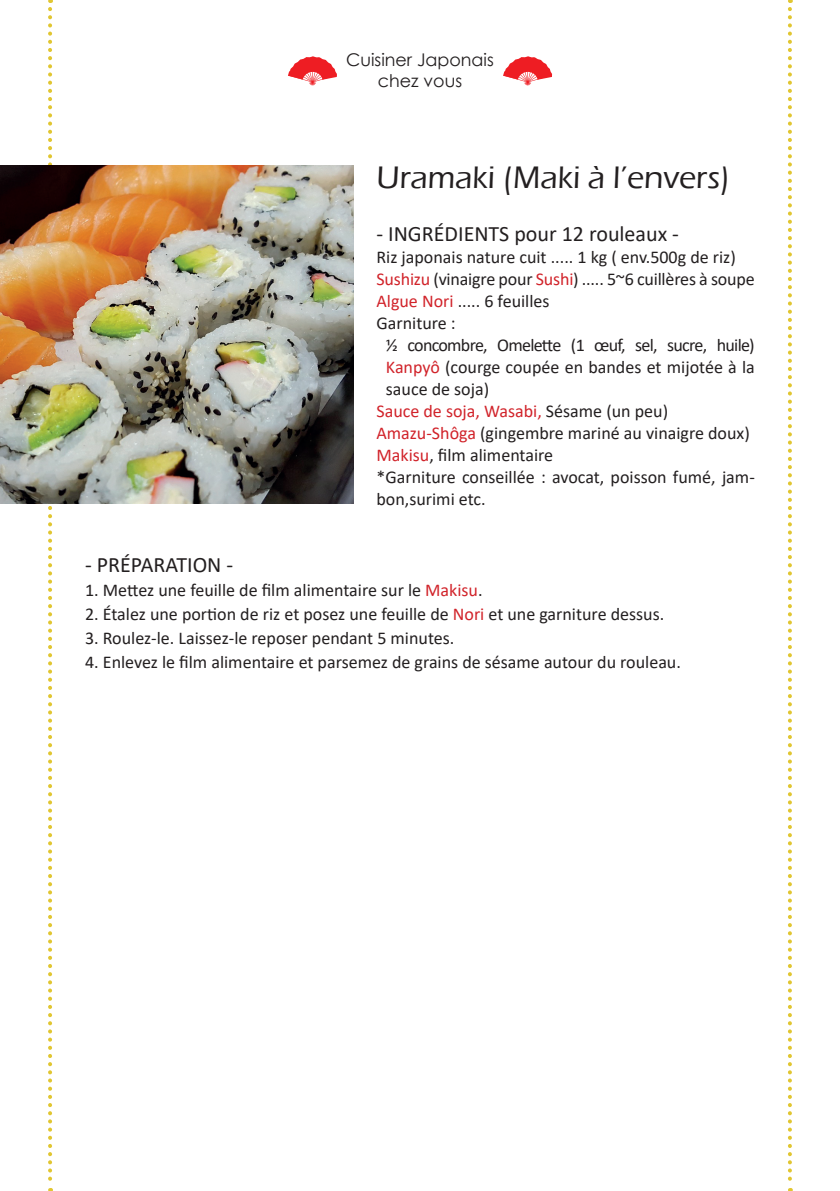
<style>
.page{position:relative;width:840px;height:1191px;background:#fff}
.page>*{position:absolute;margin:0;border:0;box-sizing:border-box;transform-origin:0 0}
.t1{font:500 32px "Eras ITC";color:#231f20}
.t2{font:22px "Calibri";color:#231f20}
.t3{font:18px "Calibri";color:#231f20}
.t4{font:18px "Calibri";letter-spacing:-.04em;color:#231f20}
.t5{font:18px "Calibri";color:#d1232a}
.t6{font:17.4px/21px "Century Gothic";color:#231f20;text-align:center}
.s1{color:#d1232a}
.s2{color:#231f20}
</style>
<div class="page">
<svg style="left:288px;top:56px;width:49px;height:29px"></svg>
<svg style="left:503px;top:56px;width:48px;height:29px"></svg>
<svg style="left:48px;top:9px;width:4px;height:1182px"></svg>
<svg style="left:788px;top:9px;width:3px;height:1182px"></svg>
<img style="left:0;top:166px;width:353px;height:337px">
<p class="t6" style="left:346px;top:49px;width:149px">Cuisiner Japonais chez vous</p>
<h1 class="t1" style="left:376px;top:159px;width:355px">Uramaki (Maki à l’envers)</h1>
<p class="t2" style="left:376px;top:218px;width:304px">- INGRÉDIENTS pour 12 rouleaux -</p>
<p class="t3" style="left:376px;top:244px;width:360px">Riz japonais nature cuit ..... 1 kg ( env.500g de riz)</p>
<p class="t3" style="left:376px;top:266px;width:379px"><span class="s1">Sushizu</span> (vinaigre pour <span class="s1">Sushi</span>) ..... 5~6 cuillères à soupe</p>
<p class="t3" style="left:376px;top:288px;width:174px"><span class="s1">Algue Nori</span> ..... 6 feuilles</p>
<p class="t3" style="left:376px;top:310px;width:81px">Garniture :</p>
<p class="t4" style="left:386px;top:332px;width:370px">½ concombre, Omelette (1 œuf, sel, sucre, huile)</p>
<p class="t3" style="left:386px;top:354px;width:370px"><span class="s1">Kanpyô</span> (courge coupée en bandes et mijotée à la</p>
<p class="t3" style="left:386px;top:376px;width:105px">sauce de soja)</p>
<p class="t5" style="left:376px;top:398px;width:293px">Sauce de soja, Wasabi, <span class="s2">Sésame (un peu)</span></p>
<p class="t3" style="left:376px;top:420px;width:374px"><span class="s1">Amazu-Shôga</span> (gingembre mariné au vinaigre doux)</p>
<p class="t3" style="left:376px;top:442px;width:178px"><span class="s1">Makisu</span>, film alimentaire</p>
<p class="t3" style="left:376px;top:464px;width:379px">*Garniture conseillée : avocat, poisson fumé, jam-</p>
<p class="t3" style="left:376px;top:486px;width:111px">bon,surimi etc.</p>
<p class="t2" style="left:85px;top:549px;width:149px">- PRÉPARATION -</p>
<p class="t3" style="left:85px;top:577px;width:399px">1. Mettez une feuille de film alimentaire sur le <span class="s1">Makisu</span>.</p>
<p class="t3" style="left:85px;top:601px;width:580px">2. Étalez une portion de riz et posez une feuille de <span class="s1">Nori</span> et une garniture dessus.</p>
<p class="t3" style="left:85px;top:625px;width:370px">3. Roulez-le. Laissez-le reposer pendant 5 minutes.</p>
<p class="t3" style="left:85px;top:649px;width:597px">4. Enlevez le film alimentaire et parsemez de grains de sésame autour du rouleau.</p>
</div>
